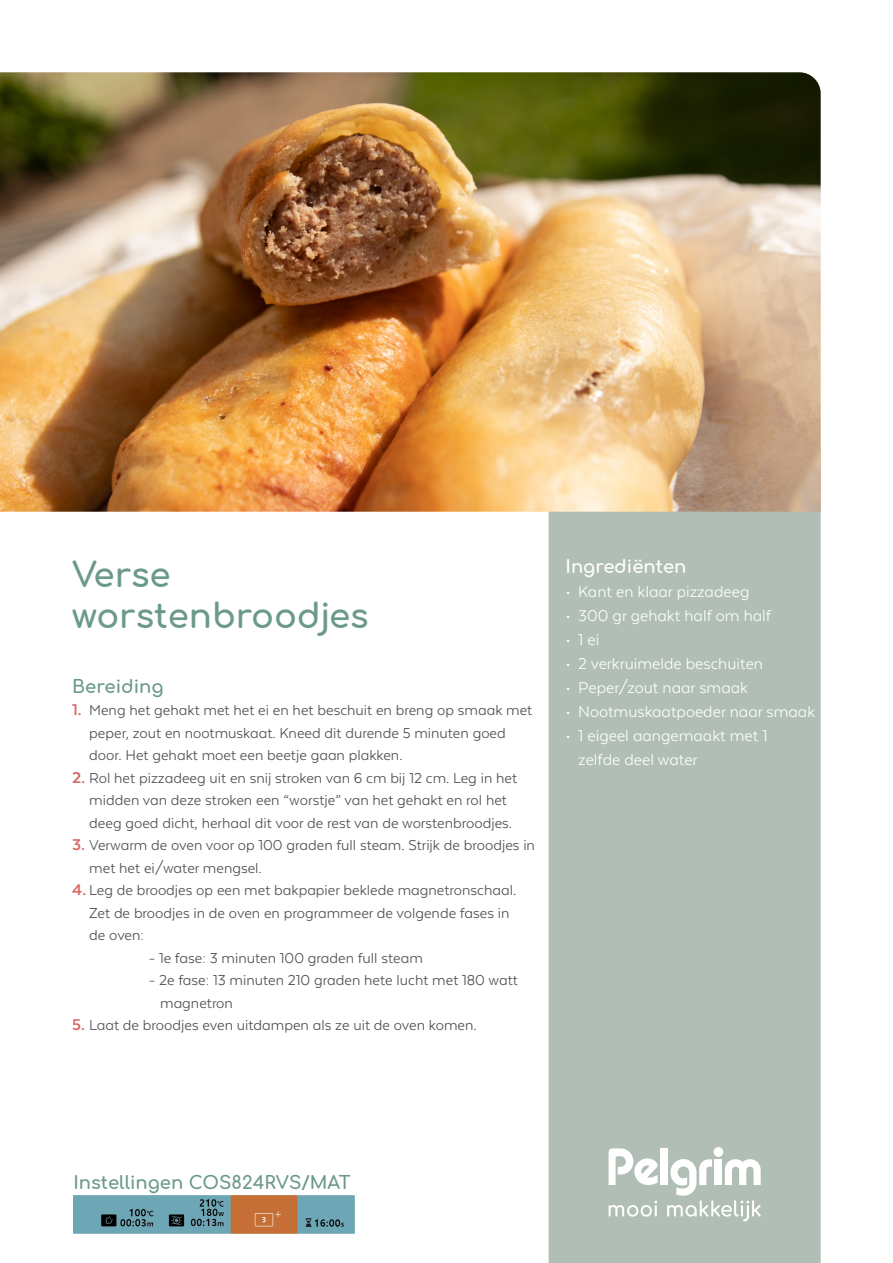
<style>
.page{position:relative;width:893px;height:1263px;background:#fff}
.page>*{position:absolute;margin:0;border:0;box-sizing:border-box;transform-origin:0 0}
.t1{font:700 33.9px "Comfortaa";color:#6c9a89}
.t2{font:18px/24px "Texta Alt";color:#fff}
.t3{font:700 18px "Comfortaa";color:#6c9a89}
.t4{font:700 18px "Comfortaa";color:#fff}
.t5{font:16.5px/22.5px "Texta Alt";color:#4b4c4d}
.s1{font-weight:700;font-size:18px;color:#d86762}
</style>
<div class="page">
<div style="left:549px;top:512px;width:272px;height:751px;background:#b1beb5"></div>
<img style="left:0;top:72px;width:821px;height:440px">
<div style="left:660px;top:1148px;width:7px;height:37px;background:#fff"></div>
<div style="left:714px;top:1147px;width:9px;height:10px;background:#fff;border-radius:50%"></div>
<svg style="left:609px;top:1148px;width:49px;height:40px"></svg>
<svg style="left:609px;top:1200px;width:48px;height:16px"></svg>
<svg style="left:667px;top:1159px;width:94px;height:62px"></svg>
<img style="left:73px;top:1195px;width:281px;height:38px">
<p class="t1" style="left:72px;top:543px;width:100px">Verse</p>
<p class="t1" style="left:72px;top:584px;width:298px">worstenbroodjes</p>
<p class="t3" style="left:72px;top:670px;width:93px">Bereiding</p>
<p class="t5" style="left:89px;top:699px;width:445px;text-indent:-17px"><span class="s1">1.</span> Meng het gehakt met het ei en het beschuit en breng op smaak met peper, zout en nootmuskaat. Kneed dit durende 5 minuten goed door. Het gehakt moet een beetje gaan plakken.</p>
<p class="t5" style="left:89px;top:766px;width:429px;text-indent:-17px"><span class="s1">2.</span> Rol het pizzadeeg uit en snij stroken van 6 cm bij 12 cm. Leg in het midden van deze stroken een “worstje” van het gehakt en rol het deeg goed dicht, herhaal dit voor de rest van de worstenbroodjes.</p>
<p class="t5" style="left:89px;top:834px;width:447px;text-indent:-17px"><span class="s1">3.</span> Verwarm de oven voor op 100 graden full steam. Strijk de broodjes in met het ei/water mengsel.</p>
<p class="t5" style="left:89px;top:879px;width:429px;text-indent:-17px"><span class="s1">4.</span> Leg de broodjes op een met bakpapier beklede magnetronschaal.<br>Zet de broodjes in de oven en programmeer de volgende fases in de oven:</p>
<p class="t5" style="left:149px;top:946px;width:276px">- 1e fase: 3 minuten 100 graden full steam</p>
<p class="t5" style="left:160px;top:969px;width:359px;text-indent:-11px">- 2e fase: 13 minuten 210 graden hete lucht met 180 watt magnetron</p>
<p class="t5" style="left:72px;top:1014px;width:406px"><span class="s1">5.</span> Laat de broodjes even uitdampen als ze uit de oven komen.</p>
<p class="t4" style="left:566px;top:550px;width:122px">Ingrediënten</p>
<p class="t2" style="left:566px;top:579px;width:185px">• Kant en klaar pizzadeeg</p>
<p class="t2" style="left:566px;top:603px;width:207px">• 300 gr gehakt half om half</p>
<p class="t2" style="left:566px;top:627px;width:35px">• 1 ei</p>
<p class="t2" style="left:566px;top:651px;width:199px">• 2 verkruimelde beschuiten</p>
<p class="t2" style="left:566px;top:675px;width:184px">• Peper/zout naar smaak</p>
<p class="t2" style="left:566px;top:699px;width:251px">• Nootmuskaatpoeder naar smaak</p>
<p class="t2" style="left:578px;top:723px;width:191px;text-indent:-13px">• 1 eigeel aangemaakt met 1 zelfde deel water</p>
<p class="t3" style="left:73px;top:1165px;width:279px">Instellingen COS824RVS/MAT</p>
</div>
